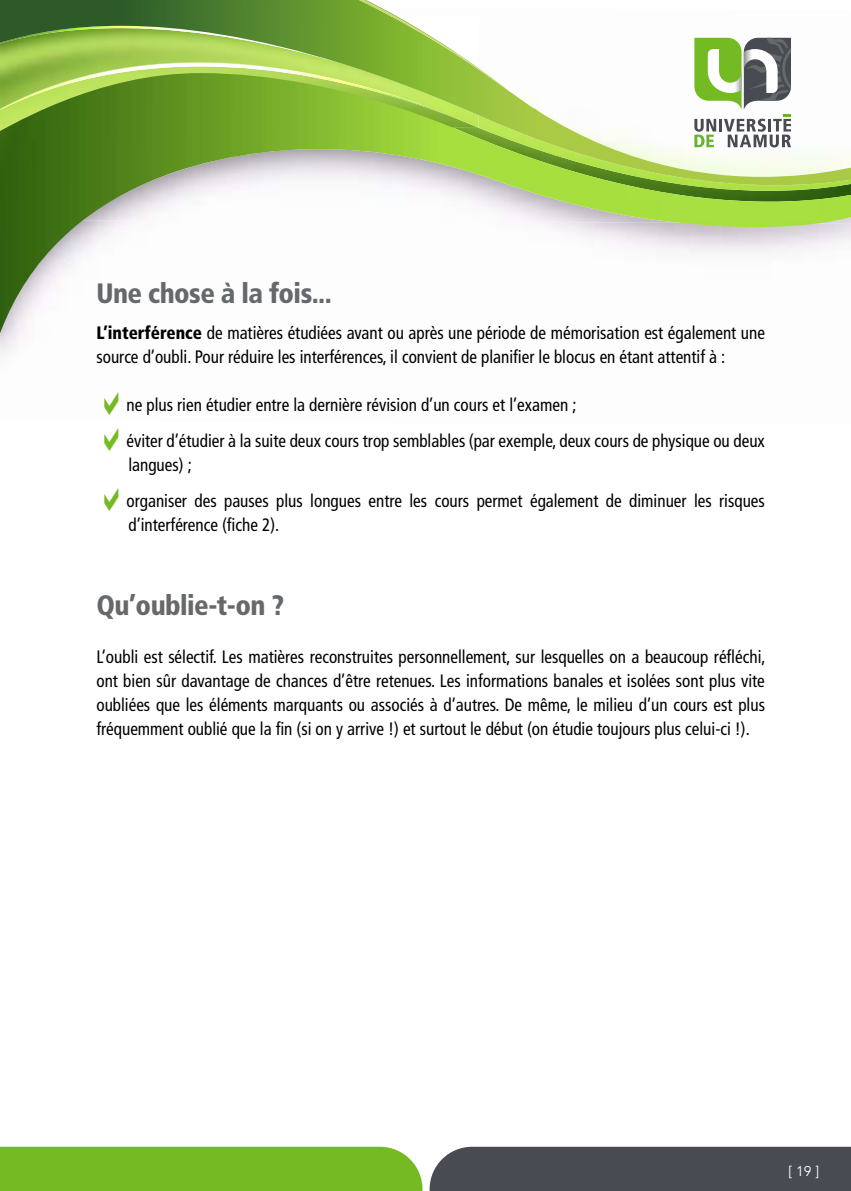
<style>
.page{position:relative;width:851px;height:1191px;background:#fff}
.page>*{position:absolute;margin:0;border:0;box-sizing:border-box;transform-origin:0 0}
.t1{font:900 condensed 28px "Frutiger LT Std";letter-spacing:-.02em;color:#65696b}
.t2{font:condensed 18px/24px "Frutiger LT Std";color:#000;scale:.95 1}
.t3{font:14px "Avenir";color:#fff}
.s1{font-weight:900}
</style>
<div class="page">
<img style="left:0;top:191px;width:850px;height:142px">
<img style="left:0;top:185px;width:850px;height:6px">
<svg style="left:0;top:0;width:850px;height:185px"></svg>
<svg style="left:164px;top:0;width:347px;height:93px"></svg>
<div style="left:0;top:1146px;width:422px;height:45px;background:#74bb23"></div>
<div style="left:429px;top:1146px;width:421px;height:45px;background:#494b52"></div>
<svg style="left:694px;top:38px;width:96px;height:109px"></svg>
<h1 class="t1" style="left:96px;top:276px;width:237px">Une chose à la fois...</h1>
<p class="t2" style="left:96px;top:321px;width:705px"><span class="s1">L’interférence</span> de matières étudiées avant ou après une période de mémorisation est également une source d’oubli. Pour réduire les interférences, il convient de planifier le blocus en étant attentif à :</p>
<p class="t2" style="left:126px;top:387px;width:673px;line-height:36px">ne plus rien étudier entre la dernière révision d’un cours et l’examen ;<br>éviter d’étudier à la suite deux cours trop semblables (par exemple, deux cours de physique ou deux</p>
<p class="t2" style="left:126px;top:447px;width:673px;line-height:36px">langues) ;<br>organiser des pauses plus longues entre les cours permet également de diminuer les risques</p>
<p class="t2" style="left:128px;top:513px;width:160px">d’interférence (fiche 2).</p>
<h1 class="t1" style="left:96px;top:588px;width:189px">Qu’oublie-t-on ?</h1>
<p class="t2" style="left:96px;top:645px;width:705px;text-align:justify">L’oubli est sélectif. Les matières reconstruites personnellement, sur lesquelles on a beaucoup réfléchi, ont bien sûr davantage de chances d’être retenues. Les informations banales et isolées sont plus vite oubliées que les éléments marquants ou associés à d’autres. De même, le milieu d’un cours est plus fréquemment oublié que la fin (si on y arrive !) et surtout le début (on étudie toujours plus celui-ci !).</p>
<p class="t3" style="left:788px;top:1163px;width:32px">[ 19 ]</p>
</div>
